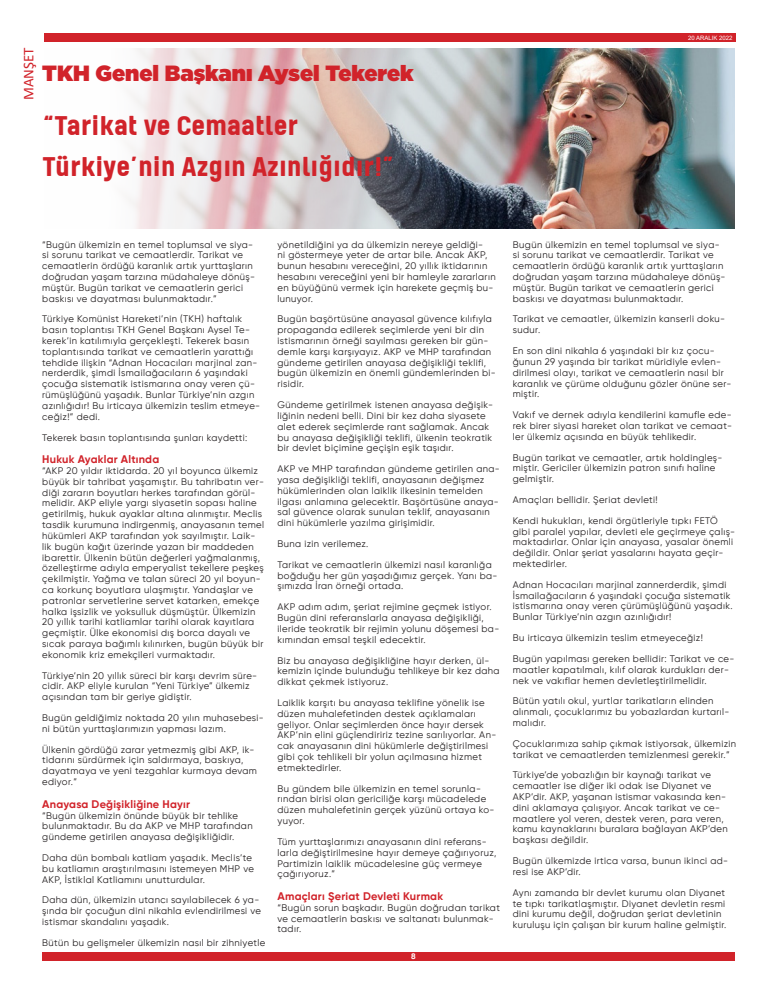
<style>
.page{position:relative;width:777px;height:993px;background:#fff}
.page>*{position:absolute;margin:0;border:0;box-sizing:border-box;transform-origin:0 0}
.t1{font:700 30.9px/40.8px "Kelpt A1";color:#d1232a;scale:1.1 1}
.t2{font:900 22px "Gotham";color:#d1232a}
.t3{font:15px "Calibri";color:#d1232a}
.t4{font:700 11px "Gilroy";letter-spacing:.02em;color:#d1232a}
.t5{font:9.5px/10.8px "Gilroy";letter-spacing:.04em;color:#231f20}
.t6{font:700 8px "Gilroy";color:#fff}
.t7{font:6px "Arial";color:#fff}
</style>
<div class="page">
<div style="left:44px;top:33px;width:692px;height:9px;background:#d1232a"></div>
<div style="left:42px;top:952px;width:692px;height:8px;background:#d1232a"></div>
<img style="left:128px;top:48px;width:606px;height:180px">
<h3 class="t3" style="left:18px;top:100px;width:54px;rotate:-90deg">MANŞET</h3>
<p class="t2" style="left:42px;top:58px;width:373px">TKH Genel Başkanı Aysel Tekerek</p>
<p class="t1" style="left:43px;top:104px;width:321px">“Tarikat ve Cemaatler<br>Türkiye’nin Azgın Azınlığıdır!”</p>
<p class="t7" style="left:688px;top:33px;width:46px">20 ARALIK 2022</p>
<p class="t5" style="left:42px;top:239px;width:214px">“Bugün ülkemizin en temel toplumsal ve siya&shy;si sorunu tarikat ve cemaatlerdir. Tarikat ve cemaatlerin ördüğü karanlık artık yurttaşların doğrudan yaşam tarzına müdahaleye dönüş&shy;müştür. Bugün tarikat ve cemaatlerin gerici baskısı ve dayatması bulunmaktadır.”</p>
<p class="t5" style="left:42px;top:313px;width:219px">Türkiye Komünist Hareketi’nin (TKH) haftalık basın toplantısı TKH Genel Başkanı Aysel Te&shy;kerek’in katılımıyla gerçekleşti. Tekerek basın toplantısında tarikat ve cemaatlerin yarattığı tehdide ilişkin “Adnan Hocacıları marjinal zan&shy;nerderdik, şimdi İsmailağacıların 6 yaşındaki çocuğa sistematik istismarına onay veren çü&shy;rümüşlüğünü yaşadık. Bunlar Türkiye’nin azgın azınlığıdır! Bu irticaya ülkemizin teslim etmeye&shy;ceğiz!” dedi.</p>
<p class="t5" style="left:42px;top:431px;width:207px">Tekerek basın toplantısında şunları kaydetti:</p>
<p class="t4" style="left:42px;top:452px;width:119px">Hukuk Ayaklar Altında</p>
<p class="t5" style="left:42px;top:465px;width:223px">“AKP 20 yıldır iktidarda. 20 yıl boyunca ülkemiz büyük bir tahribat yaşamıştır. Bu tahribatın ver&shy;diği zararın boyutları herkes tarafından görül&shy;melidir. AKP eliyle yargı siyasetin sopası haline getirilmiş, hukuk ayaklar altına alınmıştır. Meclis tasdik kurumuna indirgenmiş, anayasanın temel hükümleri AKP tarafından yok sayılmıştır. Laik&shy;lik bugün kağıt üzerinde yazan bir maddeden ibarettir. Ülkenin bütün değerleri yağmalanmış, özelleştirme adıyla emperyalist tekellere peşkeş çekilmiştir. Yağma ve talan süreci 20 yıl boyun&shy;ca korkunç boyutlara ulaşmıştır. Yandaşlar ve patronlar servetlerine servet katarken, emekçe halka işsizlik ve yoksulluk düşmüştür. Ülkemizin 20 yıllık tarihi katliamlar tarihi olarak kayıtlara geçmiştir. Ülke ekonomisi dış borca dayalı ve sıcak paraya bağımlı kılınırken, bugün büyük bir ekonomik kriz emekçileri vurmaktadır.</p>
<p class="t5" style="left:42px;top:669px;width:216px">Türkiye’nin 20 yıllık süreci bir karşı devrim süre&shy;cidir. AKP eliyle kurulan “Yeni Türkiye” ülkemiz açısından tam bir geriye gidiştir.</p>
<p class="t5" style="left:42px;top:712px;width:223px">Bugün geldiğimiz noktada 20 yılın muhasebesi&shy;ni bütün yurttaşlarımızın yapması lazım.</p>
<p class="t5" style="left:42px;top:743px;width:216px">Ülkenin gördüğü zarar yetmezmiş gibi AKP, ik&shy;tidarını sürdürmek için saldırmaya, baskıya, dayatmaya ve yeni tezgahlar kurmaya devam ediyor.”</p>
<p class="t4" style="left:42px;top:796px;width:149px">Anayasa Değişikliğine Hayır</p>
<p class="t5" style="left:42px;top:809px;width:212px">“Bugün ülkemizin önünde büyük bir tehlike bulunmaktadır. Bu da AKP ve MHP tarafından gündeme getirilen anayasa değişikliğidir.</p>
<p class="t5" style="left:42px;top:851px;width:213px">Daha dün bombalı katliam yaşadık. Meclis’te bu katliamın araştırılmasını istemeyen MHP ve<br>AKP, İstiklal Katliamını unutturdular.</p>
<p class="t5" style="left:42px;top:894px;width:220px">Daha dün, ülkemizin utancı sayılabilecek 6 ya&shy;şında bir çocuğun dini nikahla evlendirilmesi ve istismar skandalını yaşadık.</p>
<p class="t5" style="left:42px;top:936px;width:224px">Bütün bu gelişmeler ülkemizin nasıl bir zihniyetle</p>
<p class="t5" style="left:277px;top:239px;width:220px">yönetildiğini ya da ülkemizin nereye geldiği-<br>ni göstermeye yeter de artar bile. Ancak AKP, bunun hesabını vereceğini, 20 yıllık iktidarının hesabını vereceğini yeni bir hamleyle zararların en büyüğünü vermek için harekete geçmiş bu&shy;lunuyor.</p>
<p class="t5" style="left:277px;top:313px;width:220px">Bugün başörtüsüne anayasal güvence kılıfıyla propaganda edilerek seçimlerde yeni bir din istismarının örneği sayılması gereken bir gün&shy;demle karşı karşıyayız. AKP ve MHP tarafından gündeme getirilen anayasa değişikliği teklifi, bugün ülkemizin en önemli gündemlerinden bi&shy;risidir.</p>
<p class="t5" style="left:277px;top:399px;width:217px">Gündeme getirilmek istenen anayasa değişik&shy;liğinin nedeni belli. Dini bir kez daha siyasete alet ederek seçimlerde rant sağlamak. Ancak bu anayasa değişikliği teklifi, ülkenin teokratik bir devlet biçimine geçişin eşik taşıdır.</p>
<p class="t5" style="left:277px;top:463px;width:224px">AKP ve MHP tarafından gündeme getirilen ana&shy;yasa değişikliği teklifi, anayasanın değişmez hükümlerinden olan laiklik ilkesinin temelden ilgası anlamına gelecektir. Başörtüsüne anaya&shy;sal güvence olarak sunulan teklif, anayasanın dini hükümlerle yazılma girişimidir.</p>
<p class="t5" style="left:277px;top:538px;width:92px">Buna izin verilemez.</p>
<p class="t5" style="left:277px;top:559px;width:221px">Tarikat ve cemaatlerin ülkemizi nasıl karanlığa boğduğu her gün yaşadığımız gerçek. Yanı ba&shy;şımızda İran örneği ortada.</p>
<p class="t5" style="left:277px;top:601px;width:223px">AKP adım adım, şeriat rejimine geçmek istiyor.<br>Bugün dini referanslarla anayasa değişikliği, ileride teokratik bir rejimin yolunu döşemesi ba&shy;kımından emsal teşkil edecektir.</p>
<p class="t5" style="left:277px;top:654px;width:224px">Biz bu anayasa değişikliğine hayır derken, ül&shy;kemizin içinde bulunduğu tehlikeye bir kez daha dikkat çekmek istiyoruz.</p>
<p class="t5" style="left:277px;top:697px;width:220px">Laiklik karşıtı bu anayasa teklifine yönelik ise düzen muhalefetinden destek açıklamaları geliyor. Onlar seçimlerden önce hayır dersek AKP’nin elini güçlendiririz tezine sarılıyorlar. An&shy;cak anayasanın dini hükümlerle değiştirilmesi gibi çok tehlikeli bir yolun açılmasına hizmet etmektedirler.</p>
<p class="t5" style="left:277px;top:782px;width:218px">Bu gündem bile ülkemizin en temel sorunla&shy;rından birisi olan gericiliğe karşı mücadelede düzen muhalefetinin gerçek yüzünü ortaya ko&shy;yuyor.</p>
<p class="t5" style="left:277px;top:835px;width:220px">Tüm yurttaşlarımızı anayasanın dini referans&shy;larla değiştirilmesine hayır demeye çağırıyoruz, Partimizin laiklik mücadelesine güç vermeye çağırıyoruz.”</p>
<p class="t4" style="left:277px;top:888px;width:167px">Amaçları Şeriat Devleti Kurmak</p>
<p class="t5" style="left:277px;top:901px;width:224px">“Bugün sorun başkadır. Bugün doğrudan tarikat ve cemaatlerin baskısı ve saltanatı bulunmak&shy;tadır.</p>
<p class="t6" style="left:411px;top:950px;width:6px">8</p>
<p class="t5" style="left:513px;top:239px;width:214px">Bugün ülkemizin en temel toplumsal ve siya&shy;si sorunu tarikat ve cemaatlerdir. Tarikat ve cemaatlerin ördüğü karanlık artık yurttaşların doğrudan yaşam tarzına müdahaleye dönüş&shy;müştür. Bugün tarikat ve cemaatlerin gerici baskısı ve dayatması bulunmaktadır.</p>
<p class="t5" style="left:513px;top:313px;width:214px">Tarikat ve cemaatler, ülkemizin kanserli doku&shy;sudur.</p>
<p class="t5" style="left:513px;top:345px;width:220px">En son dini nikahla 6 yaşındaki bir kız çocu&shy;ğunun 29 yaşında bir tarikat müridiyle evlen&shy;dirilmesi olayı, tarikat ve cemaatlerin nasıl bir karanlık ve çürüme olduğunu gözler önüne ser&shy;miştir.</p>
<p class="t5" style="left:513px;top:409px;width:221px;text-align:justify">Vakıf ve dernek adıyla kendilerini kamufle ede&shy;rek birer siyasi hareket olan tarikat ve cemaat&shy;ler ülkemiz açısında en büyük tehlikedir.</p>
<p class="t5" style="left:513px;top:451px;width:211px">Bugün tarikat ve cemaatler, artık holdingleş&shy;miştir. Gericiler ülkemizin patron sınıfı haline gelmiştir.</p>
<p class="t5" style="left:513px;top:494px;width:146px">Amaçları bellidir. Şeriat devleti!</p>
<p class="t5" style="left:513px;top:515px;width:224px">Kendi hukukları, kendi örgütleriyle tıpkı FETÖ gibi paralel yapılar, devleti ele geçirmeye çalış&shy;maktadırlar. Onlar için anayasa, yasalar önemli değildir. Onlar şeriat yasalarını hayata geçir&shy;mektedirler.</p>
<p class="t5" style="left:513px;top:579px;width:221px">Adnan Hocacıları marjinal zannerderdik, şimdi İsmailağacıların 6 yaşındaki çocuğa sistematik istismarına onay veren çürümüşlüğünü yaşadık.<br>Bunlar Türkiye’nin azgın azınlığıdır!</p>
<p class="t5" style="left:513px;top:632px;width:192px">Bu irticaya ülkemizin teslim etmeyeceğiz!</p>
<p class="t5" style="left:513px;top:653px;width:223px">Bugün yapılması gereken bellidir: Tarikat ve ce&shy;maatler kapatılmalı, kılıf olarak kurdukları der&shy;nek ve vakıflar hemen devletleştirilmelidir.</p>
<p class="t5" style="left:513px;top:695px;width:218px">Bütün yatılı okul, yurtlar tarikatların elinden alınmalı, çocuklarımız bu yobazlardan kurtarıl&shy;malıdır.</p>
<p class="t5" style="left:513px;top:737px;width:225px">Çocuklarımıza sahip çıkmak istiyorsak, ülkemizin tarikat ve cemaatlerden temizlenmesi gerekir.”</p>
<p class="t5" style="left:513px;top:769px;width:216px">Türkiye’de yobazlığın bir kaynağı tarikat ve cemaatler ise diğer iki odak ise Diyanet ve AKP’dir. AKP, yaşanan istismar vakasında ken&shy;dini aklamaya çalışıyor. Ancak tarikat ve ce&shy;maatlere yol veren, destek veren, para veren, kamu kaynaklarını buralara bağlayan AKP’den başkası değildir.</p>
<p class="t5" style="left:513px;top:855px;width:217px">Bugün ülkemizde irtica varsa, bunun ikinci ad&shy;resi ise AKP’dir.</p>
<p class="t5" style="left:513px;top:886px;width:215px">Aynı zamanda bir devlet kurumu olan Diyanet te tıpkı tarikatlaşmıştır. Diyanet devletin resmi dini kurumu değil, doğrudan şeriat devletinin kuruluşu için çalışan bir kurum haline gelmiştir.</p>
</div>
